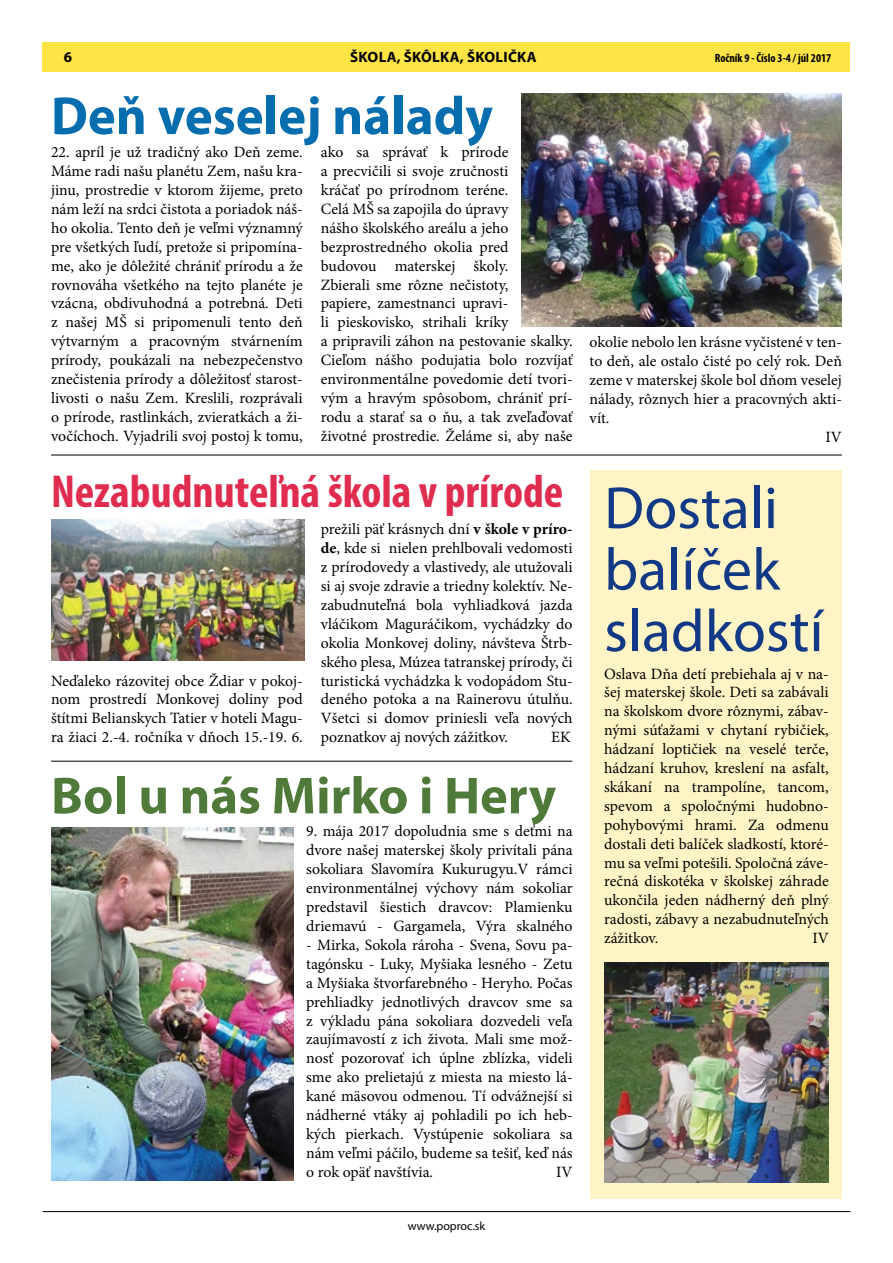
<style>
.page{position:relative;width:893px;height:1263px;background:#fff}
.page>*{position:absolute;margin:0;border:0;box-sizing:border-box;transform-origin:0 0}
.t1{font:60px/61.5px "Myriad Pro";color:#123985}
.t2{font:700 54px "Myriad Pro";color:#066daf}
.t3{font:700 52.5px "Myriad Pro";color:#507a39}
.t4{font:700 condensed 46.5px "Myriad Pro";color:#df2c4f}
.t5{font:15.75px/18.9px "Minion Pro";color:#000;text-align:justify}
.t6{font:700 15px "Myriad Pro";letter-spacing:.02em;color:#000}
.t7{font:700 condensed 12px "Myriad Pro";color:#000}
.t8{font:12px "Myriad Pro";color:#000}
.s1{font-weight:700}
</style>
<div class="page">
<div style="left:590px;top:470px;width:252px;height:729px;background:#fff4c6"></div>
<hr style="left:43px;top:1211px;width:807px;height:1px;background:#000">
<div style="left:43px;top:43px;width:807px;height:29px;background:#ffe446"></div>
<img style="left:51px;top:828px;width:242px;height:353px">
<img style="left:521px;top:94px;width:321px;height:233px">
<img style="left:604px;top:962px;width:225px;height:220px">
<img style="left:51px;top:520px;width:253px;height:141px">
<hr style="left:51px;top:455px;width:791px;height:1px;background:#000">
<hr style="left:51px;top:761px;width:521px;height:1px;background:#000">
<p class="t6" style="left:64px;top:47px;width:10px">6</p>
<p class="t6" style="left:350px;top:47px;width:188px">ŠKOLA, ŠKÔLKA, ŠKOLIČKA</p>
<h2 class="t2" style="left:51px;top:81px;width:443px">Deň veselej nálady</h2>
<p class="t5" style="left:51px;top:143px;width:253px">22. apríl je už tradičný ako Deň zeme.<br>Máme radi našu planétu Zem, našu kra&shy;jinu, prostredie v ktorom žijeme, preto nám leží na srdci čistota a poriadok náš&shy;ho okolia. Tento deň je veľmi významný pre všetkých ľudí, pretože si pripomína&shy;me, ako je dôležité chrániť prírodu a že rovnováha všetkého na tejto planéte je vzácna, obdivuhodná a potrebná. Deti z našej MŠ si pripomenuli tento deň výtvarným a pracovným stvárnením prírody, poukázali na nebezpečenstvo znečistenia prírody a dôležitosť starost&shy;livosti o našu Zem. Kreslili, rozprávali o prírode, rastlinkách, zvieratkách a ži&shy;vočíchoch. Vyjadrili svoj postoj k tomu,</p>
<p class="t5" style="left:321px;top:143px;width:253px;text-align:left">ako sa správať k prírode<br>a precvičili si svoje zručnosti<br>kráčať po prírodnom teréne.<br>Celá MŠ sa zapojila do úpravy<br>nášho školského areálu a jeho bezprostredného okolia pred<br>budovou materskej školy.<br>Zbierali sme rôzne nečistoty,<br>papiere, zamestnanci upravi-<br>li pieskovisko, strihali kríky<br>a pripravili záhon na pestovanie skalky.<br>Cieľom nášho podujatia bolo rozvíjať environmentálne povedomie detí tvori&shy;vým a hravým spôsobom, chrániť prí&shy;rodu a starať sa o ňu, a tak zveľaďovať životné prostredie. Želáme si, aby naše</p>
<h3 class="t4" style="left:51px;top:462px;width:514px">Nezabudnuteľná škola v prírode</h3>
<p class="t5" style="left:51px;top:671px;width:253px">Neďaleko rázovitej obce Ždiar v pokoj&shy;nom prostredí Monkovej doliny pod štítmi Belianskych Tatier v hoteli Magu&shy;ra žiaci 2.-4. ročníka v dňoch 15.-19. 6.</p>
<p class="t5" style="left:321px;top:520px;width:253px">prežili päť krásnych dní <span class="s1">v škole v príro&shy;de</span>, kde si nielen prehlbovali vedomosti z prírodovedy a vlastivedy, ale utužovali si aj svoje zdravie a triedny kolektív. Ne&shy;zabudnuteľná bola vyhliadková jazda vláčikom Maguráčikom, vychádzky do okolia Monkovej doliny, návšteva Štrb&shy;ského plesa, Múzea tatranskej prírody, či turistická vychádzka k vodopádom Stu&shy;deného potoka a na Rainerovu útulňu.<br>Všetci si domov priniesli veľa nových poznatkov aj nových zážitkov.</p>
<p class="t5" style="left:551px;top:728px;width:21px">EK</p>
<h3 class="t3" style="left:51px;top:761px;width:507px">Bol u nás Mirko i Hery</h3>
<p class="t5" style="left:306px;top:822px;width:268px">9. mája 2017 dopoludnia sme s deťmi na dvore našej materskej školy privítali pána sokoliara Slavomíra Kukurugyu.V rámci environmentálnej výchovy nám sokoliar predstavil šiestich dravcov: Plamienku driemavú - Gargamela, Výra skalného</p>
<p class="t5" style="left:306px;top:935px;width:268px">- Mirka, Sokola rároha - Svena, Sovu pa&shy;tagónsku - Luky, Myšiaka lesného - Zetu a Myšiaka štvorfarebného - Heryho. Počas prehliadky jednotlivých dravcov sme sa z výkladu pána sokoliara dozvedeli veľa zaujímavostí z ich života. Mali sme mož&shy;nosť pozorovať ich úplne zblízka, videli sme ako prelietajú z miesta na miesto lá&shy;kané mäsovou odmenou. Tí odvážnejší si nádherné vtáky aj pohladili po ich heb&shy;kých pierkach. Vystúpenie sokoliara sa nám veľmi páčilo, budeme sa tešiť, keď nás o rok opäť navštívia.</p>
<p class="t5" style="left:556px;top:1162px;width:18px">IV</p>
<p class="t8" style="left:408px;top:1218px;width:79px">www.poproc.sk</p>
<p class="t7" style="left:715px;top:51px;width:118px">Ročník 9 - Číslo 3-4 / júl 2017</p>
<p class="t5" style="left:590px;top:333px;width:254px">okolie nebolo len krásne vyčistené v ten-</p>
<p class="t5" style="left:590px;top:352px;width:254px">to deň, ale ostalo čisté po celý rok. Deň</p>
<p class="t5" style="left:590px;top:370px;width:254px">zeme v materskej škole bol dňom veselej</p>
<p class="t5" style="left:590px;top:389px;width:254px">nálady, rôznych hier a pracovných akti-</p>
<p class="t5" style="left:590px;top:408px;width:21px">vít.</p>
<p class="t5" style="left:825px;top:427px;width:18px">IV</p>
<h1 class="t1" style="left:604px;top:476px;width:221px">Dostali balíček sladkostí</h1>
<p class="t5" style="left:604px;top:664px;width:226px">Oslava Dňa detí prebiehala aj v na&shy;šej materskej škole. Deti sa zabávali na školskom dvore rôznymi, zábav&shy;nými súťažami v chytaní rybičiek, hádzaní loptičiek na veselé terče, hádzaní kruhov, kreslení na asfalt, skákaní na trampolíne, tancom, spevom a spoločnými hudobno&shy;pohybovými hrami. Za odmenu dostali deti balíček sladkostí, ktoré&shy;mu sa veľmi potešili. Spoločná záve&shy;rečná diskotéka v školskej záhrade ukončila jeden nádherný deň plný radosti, zábavy a nezabudnuteľných zážitkov.</p>
<p class="t5" style="left:812px;top:929px;width:18px">IV</p>
</div>
